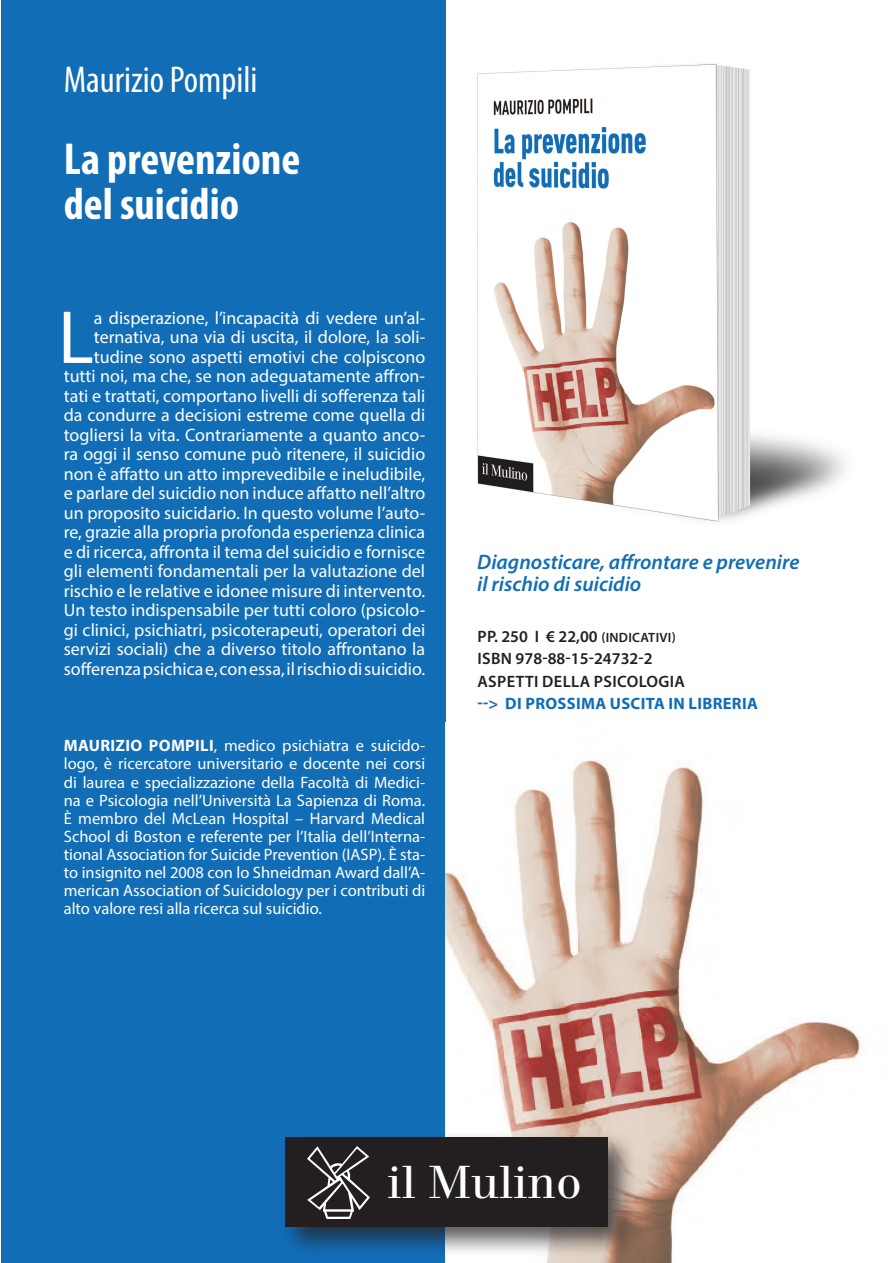
<style>
.page{position:relative;width:893px;height:1263px;background:#fff}
.page>*{position:absolute;margin:0;border:0;box-sizing:border-box;transform-origin:0 0}
.t1{font:75.9px "Myriad Pro";color:#fff}
.t2{font:700 condensed 45px/45px "Myriad Pro";color:#fff}
.t3{font:45px "Walbaum";color:#fff}
.t4{font:condensed 37.5px "Myriad Pro";color:#fff}
.t5{font:italic 600 21px/22.5px "Myriad Pro";color:#126db7}
.t6{font:18px/19.5px "Myriad Pro";color:#fff;text-align:right}
.t7{font:16.5px/18px "Myriad Pro";color:#fff;text-align:justify}
.t8{font:600 16.5px/22.5px "Myriad Pro";letter-spacing:.02em;color:#231f20}
.t9{font:700 16.5px "Myriad Pro";letter-spacing:.02em;color:#126db7}
.s1{font-weight:700}
.s2{font-size:13.5px}
</style>
<div class="page">
<div style="left:1px;top:1px;width:445px;height:1262px;background:#126db7"></div>
<img style="left:446px;top:760px;width:419px;height:503px">
<div style="left:279px;top:1130px;width:359px;height:128px;background:#231f20;opacity:.75"></div>
<div style="left:285px;top:1137px;width:323px;height:90px;background:#231f20"></div>
<img style="left:307px;top:1146px;width:63px;height:72px">
<img style="left:477px;top:63px;width:369px;height:460px">
<h3 class="t4" style="left:64px;top:57px;width:195px">Maurizio Pompili</h3>
<h2 class="t2" style="left:64px;top:136px;width:238px">La prevenzione del suicidio</h2>
<p class="t6" style="left:64px;top:308px;width:363px">a disperazione, l’incapacità di vedere un’al&shy;ternativa, una via di uscita, il dolore, la soli&shy;tudine sono aspetti emotivi che colpiscono tutti noi, ma che, se non adeguatamente affron&shy;tati e trattati, comportano livelli di sofferenza tali da condurre a decisioni estreme come quella di togliersi la vita. Contrariamente a quanto anco&shy;ra oggi il senso comune può ritenere, il suicidio non è affatto un atto imprevedibile e ineludibile, e parlare del suicidio non induce affatto nell’altro un proposito suicidario. In questo volume l’auto&shy;re, grazie alla propria profonda esperienza clinica e di ricerca, affronta il tema del suicidio e fornisce gli elementi fondamentali per la valutazione del rischio e le relative e idonee misure di intervento.<br>Un testo indispensabile per tutti coloro (psicolo&shy;gi clinici, psichiatri, psicoterapeuti, operatori dei servizi sociali) che a diverso titolo affrontano la sofferenza psichica e, con essa, il rischio di suicidio.</p>
<h1 class="t1" style="left:58px;top:291px;width:37px">L</h1>
<p class="t7" style="left:64px;top:737px;width:363px"><span class="s1">MAURIZIO POMPILI</span>, medico psichiatra e suicido&shy;logo, è ricercatore universitario e docente nei corsi di laurea e specializzazione della Facoltà di Medici&shy;na e Psicologia nell’Università La Sapienza di Roma.<br>È membro del McLean Hospital – Harvard Medical School di Boston e referente per l’Italia dell’Interna&shy;tional Association for Suicide Prevention (IASP). È sta&shy;to insignito nel 2008 con lo Shneidman Award dall’A&shy;merican Association of Suicidology per i contributi di alto valore resi alla ricerca sul suicidio.</p>
<p class="t5" style="left:477px;top:550px;width:324px">Diagnosticare, affrontare e prevenire il rischio di suicidio</p>
<p class="t8" style="left:477px;top:624px;width:208px">PP. 250 I € 22,00 <span class="s2">(INDICATIVI)<br></span>ISBN 978-88-15-24732-2<br>ASPETTI DELLA PSICOLOGIA</p>
<p class="t9" style="left:477px;top:693px;width:60px">--&gt; DI PRO</p>
<p class="t9" style="left:558px;top:693px;width:30px">SSIMA</p>
<p class="t9" style="left:610px;top:693px;width:132px">USCITA IN LIBRERIA</p>
<h2 class="t3" style="left:387px;top:1155px;width:196px">il Mulino</h2>
</div>
